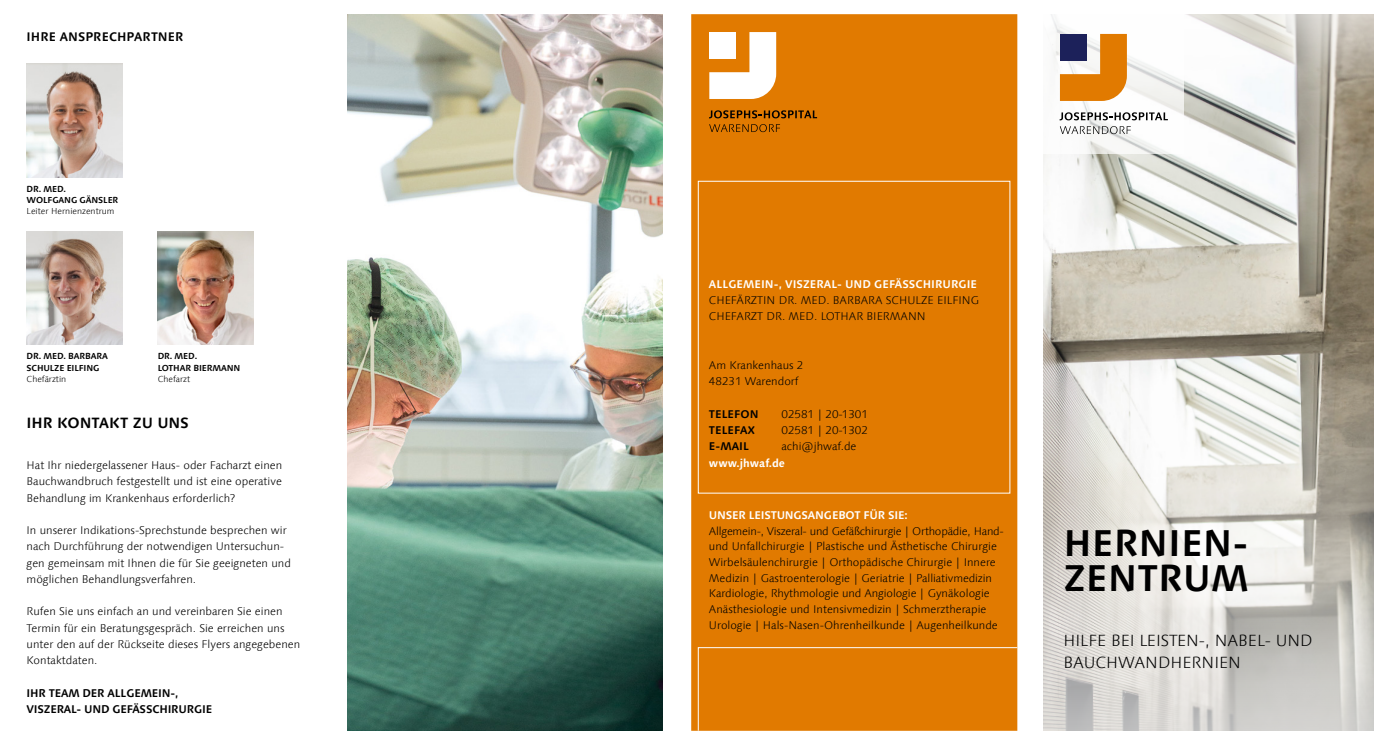
<style>
.page{position:relative;width:1386px;height:745px;background:#fff}
.page>*{position:absolute;margin:0;border:0;box-sizing:border-box;transform-origin:0 0}
.t1{font:700 37.5px/35px "Linotype Syntax Com";color:#000}
.t2{font:300 16.25px/22.5px "Linotype Syntax Com";color:#000}
.t3{font:700 15px "Linotype Syntax Com";letter-spacing:-.005em;color:#000}
.t4{font:700 12.5px "Linotype Syntax Com";letter-spacing:.005em;color:#000}
.t5{font:300 11.25px/16.2px "Linotype Syntax Com";color:#000}
.t6{font:700 11.25px/16.2px "Linotype Syntax Com";letter-spacing:-.02em;color:#000}
.t7{font:700 11.25px "Linotype Syntax Com";color:#fff}
.t8{font:700 11.25px "Linotype Syntax Com";letter-spacing:-.02em;color:#fff}
.t9{font:700 11.25px "Linotype Syntax Com";color:#000}
.t10{font:700 8.75px/11.2px "Linotype Syntax Com";letter-spacing:-.02em;color:#000}
.t11{font:300 8.75px "Linotype Syntax Com";color:#000}
</style>
<div class="page">
<div style="left:691px;top:14px;width:326px;height:716px;background:#e17a00"></div>
<svg style="left:709px;top:124px;width:71px;height:8px"></svg>
<svg style="left:709px;top:110px;width:108px;height:8px"></svg>
<svg style="left:709px;top:32px;width:67px;height:67px"></svg>
<img style="left:347px;top:14px;width:316px;height:716px">
<svg style="left:1043px;top:14px;width:331px;height:716px"></svg>
<svg style="left:1044px;top:14px;width:329px;height:172px"></svg>
<div style="left:1029px;top:0;width:154px;height:154px;background:#fff"></div>
<svg style="left:1059px;top:126px;width:71px;height:8px"></svg>
<svg style="left:1059px;top:112px;width:108px;height:8px"></svg>
<svg style="left:1060px;top:34px;width:66px;height:67px"></svg>
<img style="left:27px;top:231px;width:95px;height:113px">
<img style="left:158px;top:231px;width:95px;height:113px">
<img style="left:27px;top:64px;width:95px;height:113px">
<div style="left:697px;top:646px;width:321px;height:84px;background:#e17a00"></div>
<p class="t4" style="left:27px;top:29px;width:158px">IHRE ANSPRECHPARTNER</p>
<p class="t10" style="left:27px;top:183px;width:93px">DR. MED.<br>WOLFGANG GÄNSLER</p>
<p class="t11" style="left:27px;top:206px;width:89px">Leiter Hernienzentrum</p>
<p class="t10" style="left:27px;top:350px;width:83px">DR. MED. BARBARA<br>SCHULZE EILFING</p>
<p class="t11" style="left:27px;top:373px;width:41px">Chefärztin</p>
<p class="t10" style="left:158px;top:350px;width:84px">DR. MED.<br>LOTHAR BIERMANN</p>
<p class="t11" style="left:158px;top:373px;width:34px">Chefarzt</p>
<h3 class="t3" style="left:27px;top:412px;width:164px">IHR KONTAKT ZU UNS</h3>
<p class="t5" style="left:27px;top:456px;width:257px;text-align:justify">Hat Ihr niedergelassener Haus- oder Facharzt einen Bauchwandbruch festgestellt und ist eine operative Behandlung im Krankenhaus erforderlich?</p>
<p class="t5" style="left:27px;top:521px;width:266px">In unserer Indikations-Sprechstunde besprechen wir nach Durchführung der notwendigen Untersuchun&shy;gen gemeinsam mit Ihnen die für Sie geeigneten und möglichen Behandlungsverfahren.</p>
<p class="t5" style="left:27px;top:603px;width:275px">Rufen Sie uns einfach an und vereinbaren Sie einen Termin für ein Beratungsgespräch. Sie erreichen uns unter den auf der Rückseite dieses Flyers angegebenen Kontaktdaten.</p>
<p class="t6" style="left:27px;top:684px;width:187px">IHR TEAM DER ALLGEMEIN-,<br>VISZERAL- UND GEFÄSSCHIRURGIE</p>
<p class="t7" style="left:709px;top:276px;width:270px">ALLGEMEIN-, VISZERAL- UND GEFÄSSCHIRURGIE</p>
<p class="t5" style="left:709px;top:292px;width:272px">CHEFÄRZTIN DR. MED. BARBARA SCHULZE EILFING<br>CHEFARZT DR. MED. LOTHAR BIERMANN</p>
<p class="t5" style="left:709px;top:357px;width:96px">Am Krankenhaus 2<br>48231 Warendorf</p>
<p class="t9" style="left:709px;top:406px;width:51px">TELEFON</p>
<p class="t5" style="left:781px;top:405px;width:88px">02581 | 20-1301</p>
<p class="t9" style="left:709px;top:422px;width:48px">TELEFAX</p>
<p class="t5" style="left:781px;top:422px;width:88px">02581 | 20-1302</p>
<p class="t6" style="left:709px;top:438px;width:42px">E-MAIL</p>
<p class="t5" style="left:781px;top:438px;width:76px">achi@jhwaf.de</p>
<p class="t7" style="left:709px;top:455px;width:78px">www.jhwaf.de</p>
<p class="t8" style="left:709px;top:507px;width:200px">UNSER LEISTUNGSANGEBOT FÜR SIE:</p>
<p class="t5" style="left:709px;top:522px;width:296px;line-height:15.6px">Allgemein-, Viszeral- und Gefäßchirurgie | Orthopädie, Hand&shy;und Unfallchirurgie | Plastische und Ästhetische Chirurgie Wirbelsäulenchirurgie | Orthopädische Chirurgie | Innere Medizin | Gastroenterologie | Geriatrie | Palliativmedizin Kardiologie, Rhythmologie und Angiologie | Gynäkologie Anästhesiologie und Intensivmedizin | Schmerztherapie Urologie | Hals-Nasen-Ohrenheilkunde | Augenheilkunde</p>
<h1 class="t1" style="left:1063px;top:524px;width:187px">HERNIEN-<br>ZENTRUM</h1>
<h2 class="t2" style="left:1063px;top:628px;width:251px">HILFE BEI LEISTEN-, NABEL- UND<br>BAUCHWANDHERNIEN</h2>
</div>
